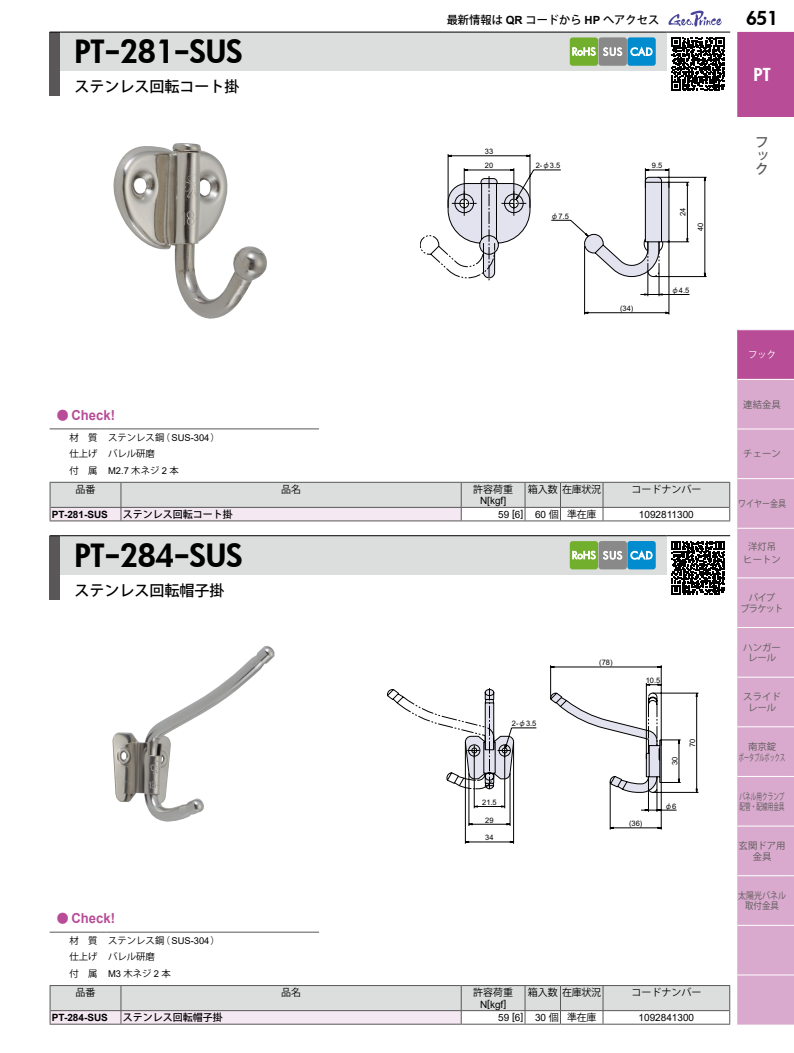
<style>
.page{position:relative;width:794px;height:1053px;background:#fff}
.page>*{position:absolute;margin:0;border:0;box-sizing:border-box;transform-origin:0 0}
.t1{font:800 31.25px "Futura";letter-spacing:-.005em;color:#000}
.t2{font:800 18.75px "Futura";color:#000}
.t3{font:800 17.5px "Futura";color:#fff}
.t4{font:500 15px "Koz Go Pro";color:#000}
.t5{font:700 13.75px "Arial";color:#b84c97;scale:.95 1}
.t6{font:500 13.75px/13.8px "Koz Go Pro";color:#595757;text-align:justify}
.t7{font:500 11.25px "Koz Go Pro";color:#000}
.t8{font:10px "Arial";color:#000}
.t9{font:10px "Koz Go Pro";color:#000}
.t10{font:500 10px "Koz Go Pro";color:#000}
.t11{font:700 10px "Arial";color:#000}
.t12{font:9.38px/16.5px "Koz Go Pro";color:#000}
.t13{font:9.38px/10.6px "Koz Go Pro";color:#595757;text-align:center}
.t14{font:9.38px/10.6px "Koz Go Pro";color:#595757;text-align:center;scale:.85 1}
.t15{font:9.38px/10.6px "Koz Go Pro";color:#595757;scale:.6 1}
.t16{font:9.38px/10.6px "Koz Go Pro";letter-spacing:-.1em;color:#595757;text-align:center}
.t17{font:9.38px "Koz Go Pro";color:#fff}
.t18{font:7.5px/14.1px "Arial";color:#000}
.t19{font:7.5px "MS UI Gothic";color:#000}
.s1{font-family:"Koz Go Pro";font-weight:500;font-size:12.5px}
.s2{font-family:"Arial"}
.s3{font-family:"Arial";font-weight:700}
.s4{font-family:"MS UI Gothic"}
.s5{font-family:"Koz Go Pro"}
</style>
<div class="page">
<svg style="left:50px;top:482px;width:680px;height:38px;background:#dddbdd"></svg>
<hr style="left:50px;top:520px;width:71px;height:1px;background:#595757">
<hr style="left:121px;top:520px;width:340px;height:1px;background:#595757">
<hr style="left:461px;top:520px;width:64px;height:1px;background:#595757">
<hr style="left:525px;top:520px;width:35px;height:1px;background:#595757">
<hr style="left:560px;top:520px;width:43px;height:1px;background:#595757">
<hr style="left:603px;top:520px;width:127px;height:1px;background:#595757">
<svg style="left:50px;top:985px;width:680px;height:38px;background:#dcdadc"></svg>
<hr style="left:50px;top:1023px;width:71px;height:1px;background:#595757">
<hr style="left:121px;top:1023px;width:340px;height:1px;background:#595757">
<hr style="left:461px;top:1023px;width:64px;height:1px;background:#595757">
<hr style="left:525px;top:1023px;width:35px;height:1px;background:#595757">
<hr style="left:560px;top:1023px;width:43px;height:1px;background:#595757">
<hr style="left:603px;top:1023px;width:127px;height:1px;background:#595757">
<hr style="left:50px;top:428px;width:49px;height:1px;background:#595757">
<hr style="left:106px;top:428px;width:213px;height:1px;background:#595757">
<hr style="left:50px;top:931px;width:49px;height:1px;background:#595757">
<hr style="left:106px;top:931px;width:213px;height:1px;background:#595757">
<img style="left:113px;top:143px;width:154px;height:176px">
<img style="left:113px;top:646px;width:162px;height:176px">
<svg style="left:448px;top:154px;width:258px;height:160px"></svg>
<svg style="left:420px;top:176px;width:249px;height:104px"></svg>
<svg style="left:465px;top:665px;width:233px;height:178px"></svg>
<svg style="left:387px;top:688px;width:275px;height:105px"></svg>
<svg style="left:671px;top:37px;width:54px;height:54px"></svg>
<svg style="left:671px;top:541px;width:54px;height:53px"></svg>
<svg style="left:668px;top:11px;width:53px;height:16px"></svg>
<div style="left:737px;top:32px;width:57px;height:85px;background:#b84c97"></div>
<div style="left:737px;top:380px;width:57px;height:644px;background:#d9aacd"></div>
<hr style="left:737px;top:428px;width:50px;height:1px;background:#fff">
<hr style="left:737px;top:478px;width:50px;height:1px;background:#fff">
<hr style="left:737px;top:528px;width:50px;height:1px;background:#fff">
<hr style="left:737px;top:577px;width:50px;height:1px;background:#fff">
<hr style="left:737px;top:627px;width:50px;height:1px;background:#fff">
<hr style="left:737px;top:676px;width:50px;height:1px;background:#fff">
<hr style="left:737px;top:726px;width:50px;height:1px;background:#fff">
<hr style="left:737px;top:776px;width:50px;height:1px;background:#fff">
<hr style="left:737px;top:825px;width:50px;height:1px;background:#fff">
<hr style="left:737px;top:875px;width:50px;height:1px;background:#fff">
<hr style="left:737px;top:924px;width:50px;height:1px;background:#fff">
<hr style="left:737px;top:974px;width:50px;height:1px;background:#fff">
<div style="left:50px;top:32px;width:10px;height:64px;background:#595757"></div>
<div style="left:60px;top:32px;width:606px;height:39px;background:#dcdddd"></div>
<hr style="left:60px;top:32px;width:606px;height:1px;background:#000">
<hr style="left:666px;top:32px;width:64px;height:1px;background:#000">
<div style="left:50px;top:535px;width:10px;height:64px;background:#595757"></div>
<div style="left:60px;top:535px;width:606px;height:39px;background:#dcdddd"></div>
<hr style="left:60px;top:535px;width:606px;height:1px;background:#000">
<hr style="left:666px;top:535px;width:64px;height:1px;background:#000">
<div style="left:570px;top:37px;width:28px;height:29px;background:#72af2d;border-radius:3px"></div>
<svg style="left:572px;top:47px;width:24px;height:9px"></svg>
<div style="left:598px;top:37px;width:29px;height:29px;background:#898989;border-radius:3px"></div>
<svg style="left:603px;top:47px;width:19px;height:9px"></svg>
<div style="left:627px;top:37px;width:29px;height:29px;background:#008ccf;border-radius:3px"></div>
<svg style="left:630px;top:47px;width:22px;height:9px"></svg>
<div style="left:570px;top:541px;width:28px;height:28px;background:#72af2d;border-radius:3px"></div>
<svg style="left:572px;top:550px;width:24px;height:9px"></svg>
<div style="left:598px;top:541px;width:29px;height:28px;background:#898989;border-radius:3px"></div>
<svg style="left:603px;top:551px;width:19px;height:8px"></svg>
<div style="left:627px;top:541px;width:29px;height:28px;background:#008ccf;border-radius:3px"></div>
<svg style="left:630px;top:550px;width:22px;height:9px"></svg>
<svg style="left:737px;top:329px;width:57px;height:51px;background:#bb549b"></svg>
<h1 class="t1" style="left:74px;top:31px;width:170px">PT-281-SUS</h1>
<h3 class="t4" style="left:74px;top:77px;width:166px">ステンレス回転コート掛</h3>
<h3 class="t5" style="left:57px;top:405px;width:63px"><span class="s1">●</span> Check!</h3>
<p class="t12" style="left:69px;top:429px;width:152px">材　質 ステンレス鋼（<span class="s2">SUS-304</span>）仕上げ バレル研磨<br>付　属 <span class="s2">M2.7</span> 木ネジ <span class="s2">2</span> 本</p>
<p class="t7" style="left:447px;top:12px;width:214px">最新情報は <span class="s3">QR</span> コードから <span class="s3">HP</span> へアクセス</p>
<h2 class="t2" style="left:746px;top:6px;width:33px">651</h2>
<p class="t18" style="left:485px;top:144px;width:10px">33<br>20</p>
<p class="t18" style="left:536px;top:158px;width:26px">2-<span class="s4">φ</span>3.5</p>
<p class="t18" style="left:551px;top:209px;width:19px"><span class="s4">φ</span>7.5</p>
<p class="t18" style="left:652px;top:158px;width:12px">9.5</p>
<p class="t18" style="left:676px;top:216px;width:10px;rotate:-90deg">24</p>
<p class="t18" style="left:693px;top:231px;width:10px;rotate:-90deg">40</p>
<p class="t18" style="left:620px;top:301px;width:15px">(34)</p>
<p class="t18" style="left:671px;top:283px;width:19px"><span class="s4">φ</span>4.5</p>
<h3 class="t3" style="left:753px;top:63px;width:18px">PT</h3>
<h3 class="t6" style="left:755px;top:136px;width:14px">フック</h3>
<p class="t17" style="left:748px;top:348px;width:30px">フック</p>
<p class="t13" style="left:743px;top:399px;width:39px">連結金具</p>
<p class="t13" style="left:743px;top:449px;width:39px">チェーン</p>
<p class="t9" style="left:75px;top:482px;width:22px">品番</p>
<p class="t9" style="left:281px;top:482px;width:21px">品名</p>
<p class="t9" style="left:473px;top:482px;width:41px">許容荷重</p>
<p class="t8" style="left:480px;top:494px;width:28px">N[kgf]</p>
<p class="t9" style="left:528px;top:482px;width:75px">箱入数在庫状況</p>
<p class="t9" style="left:631px;top:482px;width:71px">コードナンバー</p>
<p class="t11" style="left:52px;top:507px;width:58px">PT-281-SUS</p>
<p class="t10" style="left:123px;top:508px;width:111px">ステンレス回転コート掛</p>
<p class="t8" style="left:498px;top:507px;width:100px">59 [6] 60 <span class="s5">個 準在庫</span></p>
<p class="t8" style="left:639px;top:507px;width:56px">1092811300</p>
<h1 class="t1" style="left:74px;top:534px;width:170px">PT-284-SUS</h1>
<h3 class="t4" style="left:74px;top:580px;width:151px">ステンレス回転帽子掛</h3>
<h3 class="t5" style="left:57px;top:908px;width:63px"><span class="s1">●</span> Check!</h3>
<p class="t12" style="left:69px;top:932px;width:152px">材　質 ステンレス鋼（<span class="s2">SUS-304</span>）仕上げ バレル研磨<br>付　属 <span class="s2">M3</span> 木ネジ <span class="s2">2</span> 本</p>
<p class="t18" style="left:512px;top:716px;width:26px">2-<span class="s4">φ</span>3.5</p>
<p class="t18" style="left:482px;top:795px;width:16px">21.5</p>
<p class="t18" style="left:485px;top:813px;width:10px">29</p>
<p class="t18" style="left:485px;top:830px;width:10px">34</p>
<p class="t18" style="left:599px;top:655px;width:15px">(78)</p>
<p class="t18" style="left:646px;top:673px;width:16px">10.5</p>
<p class="t18" style="left:629px;top:816px;width:15px">(36)</p>
<p class="t18" style="left:667px;top:765px;width:10px;rotate:-90deg">30</p>
<p class="t18" style="left:685px;top:746px;width:10px;rotate:-90deg">70</p>
<p class="t19" style="left:664px;top:802px;width:13px">φ<span class="s2">6</span></p>
<p class="t9" style="left:75px;top:985px;width:22px">品番</p>
<p class="t9" style="left:281px;top:985px;width:21px">品名</p>
<p class="t9" style="left:473px;top:985px;width:41px">許容荷重</p>
<p class="t8" style="left:480px;top:997px;width:28px">N[kgf]</p>
<p class="t9" style="left:528px;top:985px;width:75px">箱入数在庫状況</p>
<p class="t9" style="left:631px;top:985px;width:71px">コードナンバー</p>
<p class="t11" style="left:52px;top:1010px;width:58px">PT-284-SUS</p>
<p class="t10" style="left:123px;top:1011px;width:101px">ステンレス回転帽子掛</p>
<p class="t8" style="left:498px;top:1010px;width:100px">59 [6] 30 <span class="s5">個 準在庫</span></p>
<p class="t8" style="left:638px;top:1010px;width:57px">1092841300</p>
<p class="t14" style="left:738px;top:498px;width:58px">ワイヤー金具</p>
<p class="t13" style="left:743px;top:541px;width:39px;line-height:12.4px">洋灯吊ヒートン</p>
<p class="t16" style="left:740px;top:592px;width:45px">パイプ<br>ブラケット</p>
<p class="t13" style="left:743px;top:642px;width:39px">ハンガーレール</p>
<p class="t13" style="left:743px;top:691px;width:39px">スライドレール</p>
<p class="t13" style="left:739px;top:741px;width:48px">南京錠<br>ポータブルボックス</p>
<p class="t15" style="left:739px;top:791px;width:76px">パネル用クランプ配管・配線用金具</p>
<p class="t13" style="left:738px;top:840px;width:48px">玄関ドア用金具</p>
<p class="t14" style="left:738px;top:890px;width:58px">太陽光パネル取付金具</p>
</div>
